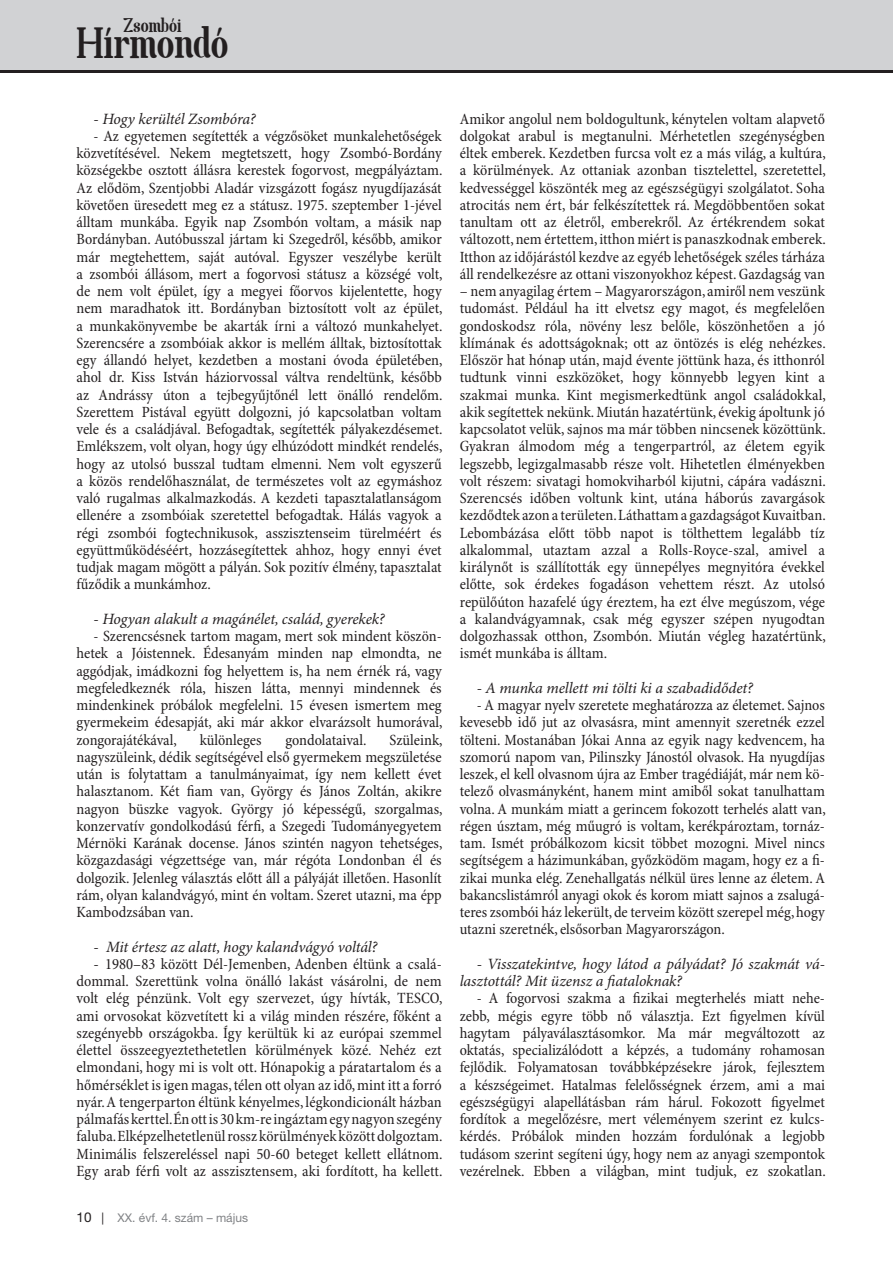
<style>
.page{position:relative;width:893px;height:1263px;background:#fff}
.page>*{position:absolute;margin:0;border:0;box-sizing:border-box;transform-origin:0 0}
.t1{font:41.7px "Spatha Serif";color:#231f20}
.t2{font:18.9px "Spatha Serif";color:#231f20}
.kenyer{font:condensed 15.75px/17.2px "Minion Pro";color:#231f20;text-align:justify}
.kenyer-2{font:italic 15.75px/17.2px "Minion Pro";letter-spacing:-.01em;color:#231f20}
.t3{font:12px "Helvetica Neue LT Pro";color:#808285}
.s1{font-style:italic;font-stretch:normal}
.s2{font-size:13.5px;color:#231f20}
.s3{color:#231f20}
</style>
<div class="page">
<div style="left:0;top:0;width:893px;height:72px;background:#d1d2d4"></div>
<hr style="left:0;top:70px;width:893px;height:2px;background:#231f20">
<p class="t2" style="left:124px;top:13px;width:59px">Zsombói</p>
<h1 class="t1" style="left:77px;top:17px;width:153px">Hírmondó</h1>
<p class="kenyer-2" style="left:94px;top:111px;width:164px">- Hogy kerültél Zsombóra?</p>
<p class="kenyer" style="left:77px;top:128px;width:368px;text-indent:17px">- Az egyetemen segítették a végzősöket munkalehetőségek közvetítésével. Nekem megtetszett, hogy Zsombó-Bordány községekbe osztott állásra kerestek fogorvost, megpályáztam.<br>Az elődöm, Szentjobbi Aladár vizsgázott fogász nyugdíjazását követően üresedett meg ez a státusz. 1975. szeptember 1-jével álltam munkába. Egyik nap Zsombón voltam, a másik nap Bordányban. Autóbusszal jártam ki Szegedről, később, amikor már megtehettem, saját autóval. Egyszer veszélybe került a zsombói állásom, mert a fogorvosi státusz a községé volt, de nem volt épület, így a megyei főorvos kijelentette, hogy nem maradhatok itt. Bordányban biztosított volt az épület, a munkakönyvembe be akarták írni a változó munkahelyet.<br>Szerencsére a zsombóiak akkor is mellém álltak, biztosítottak egy állandó helyet, kezdetben a mostani óvoda épületében, ahol dr. Kiss István háziorvossal váltva rendeltünk, később az Andrássy úton a tejbegyűjtőnél lett önálló rendelőm.<br>Szerettem Pistával együtt dolgozni, jó kapcsolatban voltam vele és a családjával. Befogadtak, segítették pályakezdésemet.<br>Emlékszem, volt olyan, hogy úgy elhúzódott mindkét rendelés, hogy az utolsó busszal tudtam elmenni. Nem volt egyszerű a közös rendelőhasználat, de természetes volt az egymáshoz való rugalmas alkalmazkodás. A kezdeti tapasztalatlanságom ellenére a zsombóiak szeretettel befogadtak. Hálás vagyok a régi zsombói fogtechnikusok, asszisztenseim türelméért és együttműködéséért, hozzásegítettek ahhoz, hogy ennyi évet tudjak magam mögött a pályán. Sok pozitív élmény, tapasztalat fűződik a munkámhoz.</p>
<p class="kenyer-2" style="left:94px;top:611px;width:293px">- Hogyan alakult a magánélet, család, gyerekek?</p>
<p class="kenyer" style="left:77px;top:628px;width:368px;text-indent:17px">- Szerencsésnek tartom magam, mert sok mindent köszön&shy;hetek a Jóistennek. Édesanyám minden nap elmondta, ne aggódjak, imádkozni fog helyettem is, ha nem érnék rá, vagy megfeledkeznék róla, hiszen látta, mennyi mindennek és mindenkinek próbálok megfelelni. 15 évesen ismertem meg gyermekeim édesapját, aki már akkor elvarázsolt humorával, zongorajátékával,</p>
<p class="kenyer" style="left:77px;top:732px;width:368px;text-indent:313px">Szüleink, nagyszüleink, dédik segítségével első gyermekem megszületése után is folytattam a tanulmányaimat, így nem kellett évet halasztanom. Két fiam van, György és János Zoltán, akikre nagyon büszke vagyok. György jó képességű, szorgalmas, konzervatív gondolkodású férfi, a Szegedi Tudományegyetem Mérnöki Karának docense. János szintén nagyon tehetséges, közgazdasági végzettsége van, már régóta Londonban él és dolgozik. Jelenleg választás előtt áll a pályáját illetően. Hasonlít rám, olyan kalandvágyó, mint én voltam. Szeret utazni, ma épp Kambodzsában van.</p>
<p class="kenyer-2" style="left:94px;top:939px;width:285px">- Mit értesz az alatt, hogy kalandvágyó voltál?</p>
<p class="kenyer" style="left:77px;top:956px;width:368px;text-indent:17px"><span class="s1">-</span> 1980–83 között Dél-Jemenben, Adenben éltünk a csalá&shy;dommal. Szerettünk volna önálló lakást vásárolni, de nem volt elég pénzünk. Volt egy szervezet, úgy hívták, TESCO, ami orvosokat közvetített ki a világ minden részére, főként a szegényebb országokba. Így kerültük ki az európai szemmel élettel összeegyeztethetetlen körülmények közé. Nehéz ezt elmondani, hogy mi is volt ott. Hónapokig a páratartalom és a hőmérséklet is igen magas, télen ott olyan az idő, mint itt a forró nyár. A tengerparton éltünk kényelmes, légkondicionált házban pálmafás kerttel. Én ott is 30 km-re ingáztam egy nagyon szegény faluba. Elképzelhetetlenül rossz körülmények között dolgoztam.<br>Minimális felszereléssel napi 50-60 beteget kellett ellátnom.<br>Egy arab férfi volt az asszisztensem, aki fordított, ha kellett.</p>
<p class="kenyer" style="left:200px;top:732px;width:63px">különleges</p>
<p class="kenyer" style="left:285px;top:732px;width:83px">gondolataival.</p>
<p class="t3" style="left:77px;top:1210px;width:173px"><span class="s2">10</span> <span class="s3">|</span> XX. évf. 4. szám – május</p>
<p class="kenyer" style="left:460px;top:111px;width:368px">Amikor angolul nem boldogultunk, kénytelen voltam alapvető dolgokat arabul is megtanulni. Mérhetetlen szegénységben éltek emberek. Kezdetben furcsa volt ez a más világ, a kultúra, a körülmények. Az ottaniak azonban tisztelettel, szeretettel, kedvességgel köszönték meg az egészségügyi szolgálatot. Soha atrocitás nem ért, bár felkészítettek rá. Megdöbbentően sokat tanultam ott az életről, emberekről. Az értékrendem sokat változott, nem értettem, itthon miért is panaszkodnak emberek.<br>Itthon az időjárástól kezdve az egyéb lehetőségek széles tárháza áll rendelkezésre az ottani viszonyokhoz képest. Gazdagság van</p>
<p class="kenyer" style="left:460px;top:283px;width:368px">– nem anyagilag értem – Magyarországon, amiről nem veszünk tudomást. Például ha itt elvetsz egy magot, és megfelelően gondoskodsz róla, növény lesz belőle, köszönhetően a jó klímának és adottságoknak; ott az öntözés is elég nehézkes.<br>Először hat hónap után, majd évente jöttünk haza, és itthonról tudtunk vinni eszközöket, hogy könnyebb legyen kint a szakmai munka. Kint megismerkedtünk angol családokkal, akik segítettek nekünk. Miután hazatértünk, évekig ápoltunk jó kapcsolatot velük, sajnos ma már többen nincsenek közöttünk.<br>Gyakran álmodom még a tengerpartról, az életem egyik legszebb, legizgalmasabb része volt. Hihetetlen élményekben volt részem: sivatagi homokviharból kijutni, cápára vadászni.<br>Szerencsés időben voltunk kint, utána háborús zavargások kezdődtek azon a területen. Láthattam a gazdagságot Kuvaitban.<br>Lebombázása előtt több napot is tölthettem legalább tíz alkalommal, utaztam azzal a Rolls-Royce-szal, amivel a királynőt is szállították egy ünnepélyes megnyitóra évekkel előtte, sok érdekes fogadáson vehettem részt. Az utolsó repülőúton hazafelé úgy éreztem, ha ezt élve megúszom, vége a kalandvágyamnak, csak még egyszer szépen nyugodtan dolgozhassak otthon, Zsombón. Miután végleg hazatértünk, ismét munkába is álltam.</p>
<p class="kenyer-2" style="left:477px;top:680px;width:278px">- A munka mellett mi tölti ki a szabadidődet?</p>
<p class="kenyer" style="left:460px;top:697px;width:368px;text-indent:17px">- A magyar nyelv szeretete meghatározza az életemet. Sajnos kevesebb idő jut az olvasásra, mint amennyit szeretnék ezzel tölteni. Mostanában Jókai Anna az egyik nagy kedvencem, ha szomorú napom van, Pilinszky Jánostól olvasok. Ha nyugdíjas leszek, el kell olvasnom újra az Ember tragédiáját, már nem kö&shy;telező olvasmányként, hanem mint amiből sokat tanulhattam volna. A munkám miatt a gerincem fokozott terhelés alatt van, régen úsztam, még műugró is voltam, kerékpároztam, tornáz&shy;tam. Ismét próbálkozom kicsit többet mozogni. Mivel nincs segítségem a házimunkában, győzködöm magam, hogy ez a fi&shy;zikai munka elég. Zenehallgatás nélkül üres lenne az életem. A bakancslistámról anyagi okok és korom miatt sajnos a zsalugá&shy;teres zsombói ház lekerült, de terveim között szerepel még, hogy utazni szeretnék, elsősorban Magyarországon.</p>
<p class="kenyer-2" style="left:460px;top:956px;width:367px;text-indent:17px">- Visszatekintve, hogy látod a pályádat? Jó szakmát vá&shy;lasztottál? Mit üzensz a fiataloknak?</p>
<p class="kenyer" style="left:460px;top:990px;width:368px;text-indent:17px">- A fogorvosi szakma a fizikai megterhelés miatt nehe&shy;zebb, mégis egyre több nő választja. Ezt figyelmen kívül hagytam pályaválasztásomkor. Ma már megváltozott az oktatás, specializálódott a képzés, a tudomány rohamosan fejlődik. Folyamatosan továbbképzésekre járok, fejlesztem a készségeimet. Hatalmas felelősségnek érzem, ami a mai egészségügyi alapellátásban rám hárul. Fokozott figyelmet fordítok a megelőzésre, mert véleményem szerint ez kulcs&shy;kérdés. Próbálok minden hozzám fordulónak a legjobb tudásom szerint segíteni úgy, hogy nem az anyagi szempontok vezérelnek. Ebben a világban, mint tudjuk, ez szokatlan.</p>
</div>
